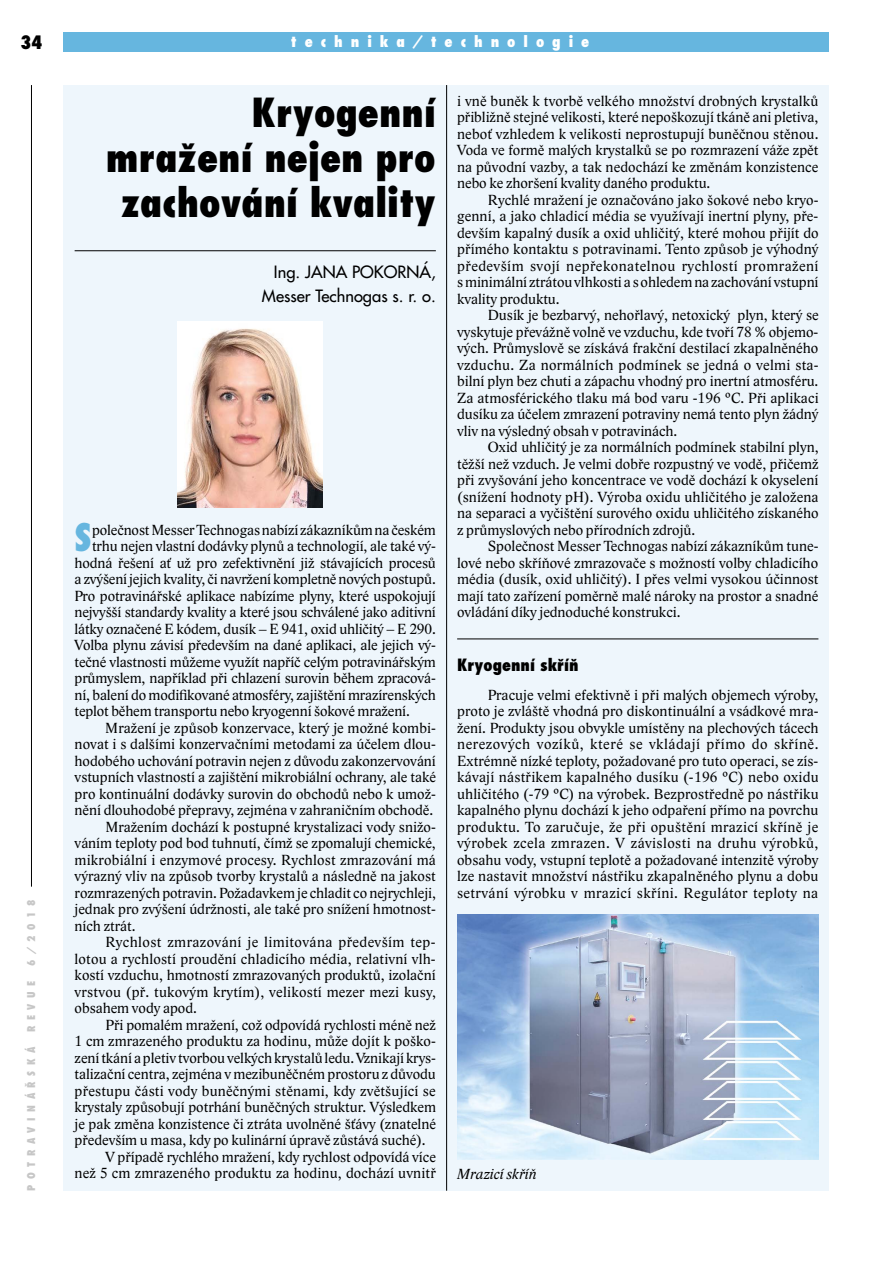
<style>
.page{position:relative;width:893px;height:1263px;background:#fff}
.page>*{position:absolute;margin:0;border:0;box-sizing:border-box;transform-origin:0 0}
.t1{font:800 39px/45px "Fujiyama";color:#000;text-align:right}
.t2{font:800 36.9px "Fujiyama";color:#66b6df}
.t3{font:800 18px "Fujiyama";color:#000}
.t4{font:16.5px/24px "Fujiyama 2";color:#000;text-align:right}
.t5{font:800 16.5px "Fujiyama";color:#000}
.t6{font:15px/16.5px "Lido STFCE";color:#000;text-align:justify}
.t7{font:15px "Lido STFCE";letter-spacing:.02em;color:#000}
.t8{font:15px "Lido STFCE";letter-spacing:.03em;color:#000}
.t9{font:800 15px "Fujiyama";letter-spacing:.53em;color:#fff}
.t10{font:italic 15px "Lido STFCE";color:#000}
.t11{font:800 10.5px "Fujiyama";letter-spacing:.53em;color:#c6c6c6}
</style>
<div class="page">
<hr style="left:31px;top:85px;width:1px;height:802px;background:#000">
<div style="left:64px;top:85px;width:765px;height:1106px;background:#eef6fc"></div>
<div style="left:64px;top:32px;width:765px;height:20px;background:#66b6df"></div>
<hr style="left:446px;top:85px;width:1px;height:1106px;background:#000">
<hr style="left:75px;top:250px;width:361px;height:1px;background:#000">
<hr style="left:457px;top:638px;width:361px;height:1px;background:#000">
<img style="left:457px;top:914px;width:361px;height:246px">
<img style="left:177px;top:321px;width:145px;height:186px">
<p class="t3" style="left:21px;top:30px;width:23px">34</p>
<p class="t11" style="left:24px;top:966px;width:68px;rotate:-90deg">6/2018</p>
<p class="t11" style="left:24px;top:1032px;width:53px;rotate:-90deg">REVUE</p>
<p class="t11" style="left:24px;top:1191px;width:146px;rotate:-90deg">POTRAVINÁŘSKÁ</p>
<p class="t9" style="left:291px;top:32px;width:300px">technika/technologie</p>
<h1 class="t1" style="left:106px;top:89px;width:331px">Kryogenní mražení nejen pro zachování kvality</h1>
<p class="t4" style="left:262px;top:259px;width:175px">Ing. JANA POKORNÁ,<br>Messer Technogas s. r. o.</p>
<h2 class="t2" style="left:75px;top:513px;width:19px">S</h2>
<p class="t6" style="left:92px;top:522px;width:345px">polečnost Messer Technogas nabízí zákazníkům na českém</p>
<p class="t6" style="left:92px;top:538px;width:345px">trhu nejen vlastní dodávky plynů a technologií, ale také vý-</p>
<p class="t6" style="left:75px;top:555px;width:363px">hodná řešení ať už pro zefektivnění již stávajících procesů</p>
<p class="t6" style="left:75px;top:571px;width:363px">a zvýšení jejich kvality, či navržení kompletně nových postupů.</p>
<p class="t6" style="left:75px;top:588px;width:363px">Pro potravinářské aplikace nabízíme plyny, které uspokojují</p>
<p class="t6" style="left:75px;top:604px;width:363px">nejvyšší standardy kvality a které jsou schválené jako aditivní</p>
<p class="t6" style="left:75px;top:621px;width:363px">látky označené E kódem, dusík – E 941, oxid uhličitý – E 290.</p>
<p class="t6" style="left:75px;top:637px;width:363px">Volba plynu závisí především na dané aplikaci, ale jejich vý-</p>
<p class="t6" style="left:75px;top:654px;width:363px">tečné vlastnosti můžeme využít napříč celým potravinářským</p>
<p class="t6" style="left:75px;top:670px;width:363px">průmyslem, například při chlazení surovin během zpracová-</p>
<p class="t6" style="left:75px;top:687px;width:363px">ní, balení do modifikované atmosféry, zajištění mrazírenských</p>
<p class="t6" style="left:75px;top:703px;width:337px">teplot během transportu nebo kryogenní šokové mražení.</p>
<p class="t6" style="left:105px;top:720px;width:332px">Mražení je způsob konzervace, který je možné kombi-</p>
<p class="t6" style="left:75px;top:736px;width:363px">novat i s dalšími konzervačními metodami za účelem dlou-</p>
<p class="t6" style="left:75px;top:753px;width:363px">hodobého uchování potravin nejen z důvodu zakonzervování</p>
<p class="t6" style="left:75px;top:769px;width:363px">vstupních vlastností a zajištění mikrobiální ochrany, ale také</p>
<p class="t6" style="left:75px;top:786px;width:363px">pro kontinuální dodávky surovin do obchodů nebo k umož-</p>
<p class="t6" style="left:75px;top:802px;width:360px">nění dlouhodobé přepravy, zejména v zahraničním obchodě.</p>
<p class="t6" style="left:105px;top:819px;width:332px">Mražením dochází k postupné krystalizaci vody snižo-</p>
<p class="t6" style="left:75px;top:835px;width:363px">váním teploty pod bod tuhnutí, čímž se zpomalují chemické,</p>
<p class="t6" style="left:75px;top:852px;width:363px">mikrobiální i enzymové procesy. Rychlost zmrazování má</p>
<p class="t6" style="left:75px;top:868px;width:363px">výrazný vliv na způsob tvorby krystalů a následně na jakost</p>
<p class="t6" style="left:75px;top:885px;width:363px">rozmrazených potravin. Požadavkem je chladit co nejrychleji,</p>
<p class="t6" style="left:75px;top:901px;width:363px">jednak pro zvýšení údržnosti, ale také pro snížení hmotnost-</p>
<p class="t6" style="left:75px;top:918px;width:62px">ních ztrát.</p>
<p class="t8" style="left:105px;top:933px;width:332px">Rychlost zmrazování je limitována především tep-</p>
<p class="t6" style="left:75px;top:951px;width:363px">lotou a rychlostí proudění chladicího média, relativní vlh-</p>
<p class="t6" style="left:75px;top:967px;width:362px">kostí vzduchu, hmotností zmrazovaných produktů, izolační</p>
<p class="t7" style="left:75px;top:983px;width:363px">vrstvou (př. tukovým krytím), velikostí mezer mezi kusy,</p>
<p class="t6" style="left:75px;top:1000px;width:124px">obsahem vody apod.</p>
<p class="t6" style="left:105px;top:1017px;width:332px">Při pomalém mražení, což odpovídá rychlosti méně než</p>
<p class="t6" style="left:75px;top:1033px;width:363px">1 cm zmrazeného produktu za hodinu, může dojít k poško-</p>
<p class="t6" style="left:75px;top:1050px;width:363px">zení tkání a pletiv tvorbou velkých krystalů ledu. Vznikají krys-</p>
<p class="t6" style="left:75px;top:1066px;width:363px">talizační centra, zejména vmezibuněčném prostoru z důvodu</p>
<p class="t6" style="left:75px;top:1083px;width:363px">přestupu části vody buněčnými stěnami, kdy zvětšující se</p>
<p class="t6" style="left:75px;top:1099px;width:363px">krystaly způsobují potrhání buněčných struktur. Výsledkem</p>
<p class="t6" style="left:75px;top:1116px;width:363px">je pak změna konzistence či ztráta uvolněné šťávy (znatelné</p>
<p class="t6" style="left:75px;top:1132px;width:353px">především u masa, kdy po kulinární úpravě zůstává suché).</p>
<p class="t6" style="left:105px;top:1149px;width:332px">V případě rychlého mražení, kdy rychlost odpovídá více</p>
<p class="t6" style="left:75px;top:1165px;width:363px">než 5 cm zmrazeného produktu za hodinu, dochází uvnitř</p>
<p class="t6" style="left:457px;top:93px;width:363px">i vně buněk k tvorbě velkého množství drobných krystalků přibližně stejné velikosti, které nepoškozují tkáně ani pletiva, neboť vzhledem k velikosti neprostupují buněčnou stěnou.<br>Voda ve formě malých krystalků se po rozmrazení váže zpět na původní vazby, a tak nedochází ke změnám konzistence nebo ke zhoršení kvality daného produktu.</p>
<p class="t6" style="left:457px;top:192px;width:363px;text-indent:31px">Rychlé mražení je označováno jako šokové nebo kryo&shy;genní, a jako chladicí média se využívají inertní plyny, pře&shy;devším kapalný dusík a oxid uhličitý, které mohou přijít do přímého kontaktu s potravinami. Tento způsob je výhodný především svojí nepřekonatelnou rychlostí promražení sminimální ztrátou vlhkosti a sohledem na zachování vstupní kvality produktu.</p>
<p class="t6" style="left:457px;top:307px;width:363px;text-indent:31px">Dusík je bezbarvý, nehořlavý, netoxický plyn, který se vyskytuje převážně volně ve vzduchu, kde tvoří 78 % objemo&shy;vých. Průmyslově se získává frakční destilací zkapalněného vzduchu. Za normálních podmínek se jedná o velmi sta&shy;bilní plyn bez chuti a zápachu vhodný pro inertní atmosféru.<br>Za atmosférického tlaku má bod varu -196 °C. Při aplikaci dusíku za účelem zmrazení potraviny nemá tento plyn žádný vliv na výsledný obsah v potravinách.</p>
<p class="t6" style="left:457px;top:439px;width:363px;text-indent:31px">Oxid uhličitý je za normálních podmínek stabilní plyn, těžší než vzduch. Je velmi dobře rozpustný ve vodě, přičemž při zvyšování jeho koncentrace ve vodě dochází k okyselení (snížení hodnoty pH). Výroba oxidu uhličitého je založena na separaci a vyčištění surového oxidu uhličitého získaného z průmyslových nebo přírodních zdrojů.</p>
<p class="t6" style="left:457px;top:538px;width:363px;text-indent:31px">Společnost Messer Technogas nabízí zákazníkům tune&shy;lové nebo skříňové zmrazovače s možností volby chladicího média (dusík, oxid uhličitý). I přes velmi vysokou účinnost mají tato zařízení poměrně malé nároky na prostor a snadné ovládání díky jednoduché konstrukci.</p>
<p class="t5" style="left:457px;top:654px;width:123px">Kryogenní skříň</p>
<p class="t6" style="left:457px;top:687px;width:363px;text-indent:31px">Pracuje velmi efektivně i při malých objemech výroby, proto je zvláště vhodná pro diskontinuální a vsádkové mra&shy;žení. Produkty jsou obvykle umístěny na plechových tácech nerezových vozíků, které se vkládají přímo do skříně.<br>Extrémně nízké teploty, požadované pro tuto operaci, se zís&shy;kávají nástřikem kapalného dusíku (-196 °C) nebo oxidu uhličitého (-79 °C) na výrobek. Bezprostředně po nástřiku kapalného plynu dochází k jeho odpaření přímo na povrchu produktu. To zaručuje, že při opuštění mrazicí skříně je výrobek zcela zmrazen. V závislosti na druhu výrobků, obsahu vody, vstupní teplotě a požadované intenzitě výroby lze nastavit množství nástřiku zkapalněného plynu a dobu setrvání výrobku v mrazicí skříni. Regulátor teploty na</p>
<p class="t10" style="left:457px;top:1164px;width:81px">Mrazicí skříň</p>
</div>
